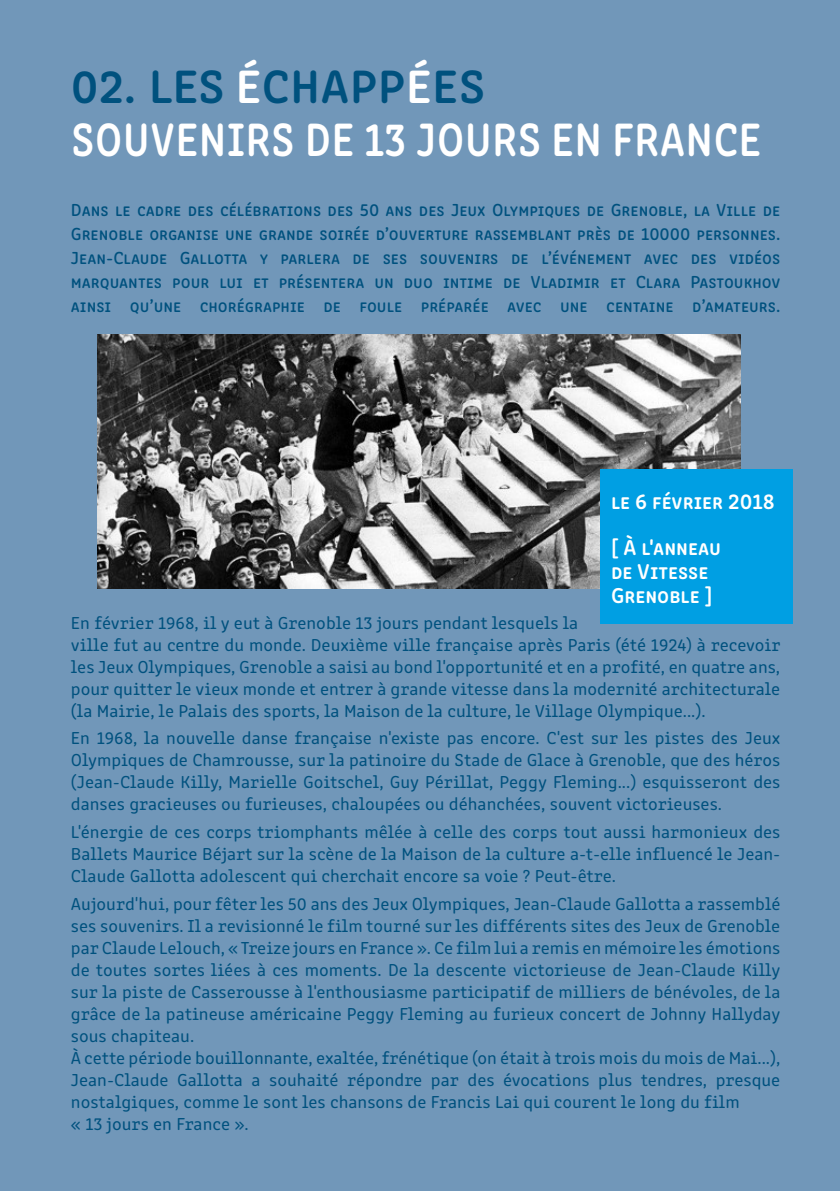
<style>
.page{position:relative;width:840px;height:1191px;background:#fff}
.page>*{position:absolute;margin:0;border:0;box-sizing:border-box;transform-origin:0 0}
.t1{font:600 48px/53px "Clone Rounded";letter-spacing:.02em;color:#fff}
.t2{font:600 22px/46px "Clone Rounded";color:#fff}
.t3{font:18px/22px "Clone Rounded";color:#00517e}
.t4{font:18px/24px "Clone Rounded Me";color:#00517e;text-align:justify}
.s1{color:#00517e}
</style>
<div class="page">
<div style="left:0;top:0;width:839px;height:1191px;background:#7197b9"></div>
<img style="left:98px;top:334px;width:641px;height:254px">
<div style="left:599px;top:470px;width:193px;height:154px;background:#009fe3"></div>
<h1 class="t1" style="left:71px;top:56px;width:691px"><span class="s1">02. LES</span> É<span class="s1">CHAPP</span>É<span class="s1">ES<br></span>SOUVENIRS DE 13 JOURS EN FRANCE</h1>
<p class="t4" style="left:71px;top:196px;width:710px">Dans le cadre des célébrations des 50 ans des Jeux Olympiques de Grenoble, la Ville de Grenoble organise une grande soirée d’ouverture rassemblant près de 10000 personnes.<br>Jean-Claude Gallotta y parlera de ses souvenirs de l’événement avec des vidéos marquantes pour lui et présentera un duo intime de Vladimir et Clara Pastoukhov ainsi qu’une chorégraphie de foule préparée avec une centaine d’amateurs.</p>
<p class="t2" style="left:610px;top:476px;width:165px">le 6 février 2018 [ À l'anneau</p>
<p class="t2" style="left:610px;top:557px;width:103px;line-height:24px">de Vitesse<br>Grenoble ]</p>
<p class="t3" style="left:71px;top:610px;width:710px">En février 1968, il y eut à Grenoble 13 jours pendant lesquels la<br>ville fut au centre du monde. Deuxième ville française après Paris (été 1924) à recevoir les Jeux Olympiques, Grenoble a saisi au bond l'opportunité et en a profité, en quatre ans, pour quitter le vieux monde et entrer à grande vitesse dans la modernité architecturale (la Mairie, le Palais des sports, la Maison de la culture, le Village Olympique...).</p>
<p class="t3" style="left:71px;top:726px;width:710px;text-align:justify">En 1968, la nouvelle danse française n'existe pas encore. C'est sur les pistes des Jeux Olympiques de Chamrousse, sur la patinoire du Stade de Glace à Grenoble, que des héros (Jean-Claude Killy, Marielle Goitschel, Guy Périllat, Peggy Fleming...) esquisseront des danses gracieuses ou furieuses, chaloupées ou déhanchées, souvent victorieuses.</p>
<p class="t3" style="left:71px;top:819px;width:710px;text-align:justify">L'énergie de ces corps triomphants mêlée à celle des corps tout aussi harmonieux des Ballets Maurice Béjart sur la scène de la Maison de la culture a-t-elle influencé le Jean-Claude Gallotta adolescent qui cherchait encore sa voie ? Peut-être.</p>
<p class="t3" style="left:71px;top:891px;width:710px">Aujourd'hui, pour fêter les 50 ans des Jeux Olympiques, Jean-Claude Gallotta a rassemblé ses souvenirs. Il a revisionné le film tourné sur les différents sites des Jeux de Grenoble par Claude Lelouch, « Treize jours en France ». Ce film lui a remis en mémoire les émotions de toutes sortes liées à ces moments. De la descente victorieuse de Jean-Claude Killy sur la piste de Casserousse à l'enthousiasme participatif de milliers de bénévoles, de la grâce de la patineuse américaine Peggy Fleming au furieux concert de Johnny Hallyday sous chapiteau.<br>À cette période bouillonnante, exaltée, frénétique (on était à trois mois du mois de Mai...), Jean-Claude Gallotta a souhaité répondre par des évocations plus tendres, presque nostalgiques, comme le sont les chansons de Francis Lai qui courent le long du film<br>« 13 jours en France ».</p>
</div>
